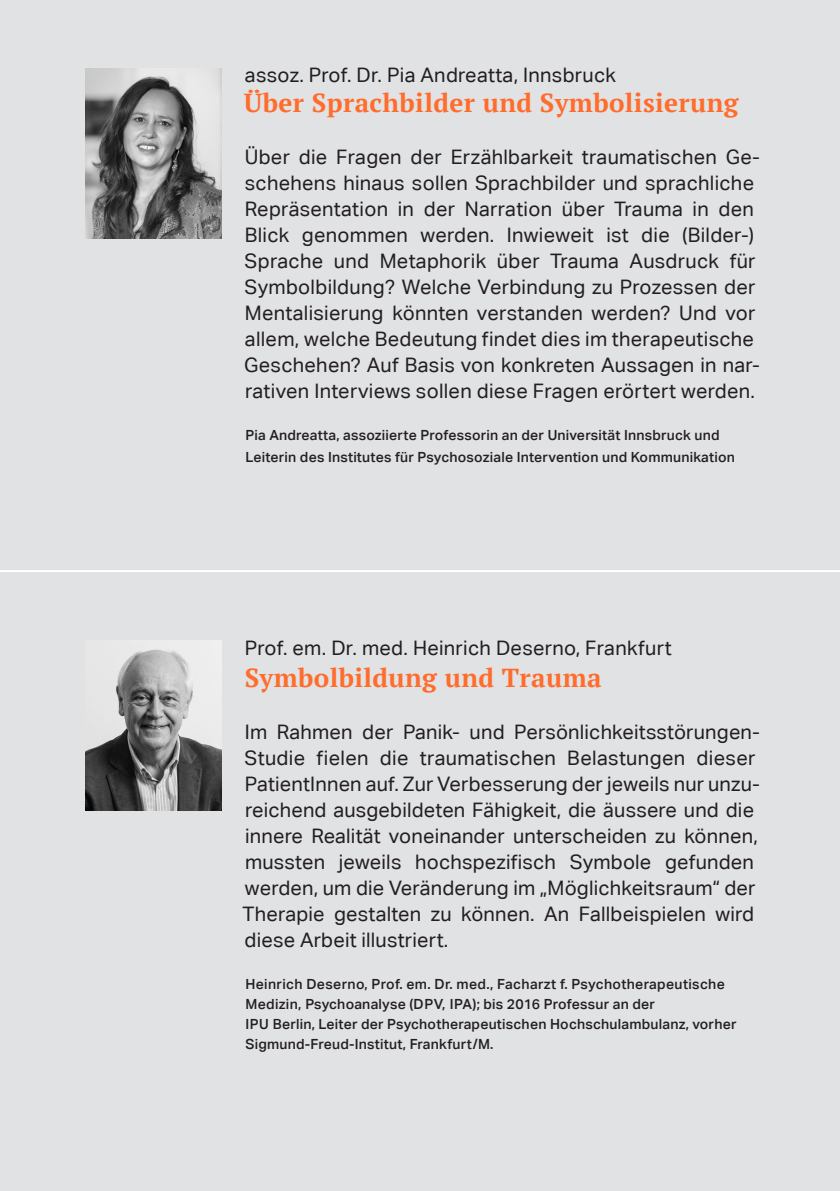
<style>
.page{position:relative;width:840px;height:1191px;background:#fff}
.page>*{position:absolute;margin:0;border:0;box-sizing:border-box;transform-origin:0 0}
.t1{font:700 26px "PT Serif";letter-spacing:.015em;color:#ff6c2c}
.t2{font:20px/26px "Aktiv Grotesk Corp";letter-spacing:.015em;color:#231f20}
.t3{font:500 14px/20px "Aktiv Grotesk Corp";letter-spacing:.015em;color:#231f20}
</style>
<div class="page">
<div style="left:0;top:0;width:839px;height:1191px;background:#e1e2e4"></div>
<img style="left:85px;top:640px;width:136px;height:170px">
<img style="left:85px;top:68px;width:136px;height:170px">
<hr style="left:0;top:570px;width:839px;height:2px;background:#fff">
<p class="t2" style="left:245px;top:62px;width:372px">assoz. Prof. Dr. Pia Andreatta, Innsbruck</p>
<h1 class="t1" style="left:244px;top:86px;width:496px">Über Sprachbilder und Symbolisierung</h1>
<p class="t2" style="left:244px;top:144px;width:517px">Über die Fragen der Erzählbarkeit traumatischen Ge&shy;schehens hinaus sollen Sprachbilder und sprachliche Repräsentation in der Narration über Trauma in den Blick genommen werden. Inwieweit ist die (Bilder-)<br>Sprache und Metaphorik über Trauma Ausdruck für Symbolbildung? Welche Verbindung zu Prozessen der Mentalisierung könnten verstanden werden? Und vor allem, welche Bedeutung findet dies im therapeutische Geschehen? Auf Basis von konkreten Aussagen in nar&shy;rativen Interviews sollen diese Fragen erörtert werden.</p>
<p class="t3" style="left:245px;top:424px;width:491px;line-height:22px">Pia Andreatta, assoziierte Professorin an der Universität Innsbruck und<br>Leiterin des Institutes für Psychosoziale Intervention und Kommunikation</p>
<p class="t2" style="left:245px;top:634px;width:428px">Prof. em. Dr. med. Heinrich Deserno, Frankfurt</p>
<h1 class="t1" style="left:244px;top:660px;width:358px">Symbolbildung und Trauma</h1>
<p class="t2" style="left:242px;top:718px;width:518px">Im Rahmen der Panik- und Persönlichkeitsstörungen-Studie fielen die traumatischen Belastungen dieser PatientInnen auf. Zur Verbesserung der jeweils nur unzu&shy;reichend ausgebildeten Fähigkeit, die äussere und die innere Realität voneinander unterscheiden zu können, mussten jeweils hochspezifisch Symbole gefunden werden, um die Veränderung im „Möglichkeitsraum“ der Therapie gestalten zu können. An Fallbeispielen wird diese Arbeit illustriert.</p>
<p class="t3" style="left:245px;top:973px;width:492px">Heinrich Deserno, Prof. em. Dr. med., Facharzt f. Psychotherapeutische Medizin, Psychoanalyse (DPV, IPA); bis 2016 Professur an der<br>IPU Berlin, Leiter der Psychotherapeutischen Hochschulambulanz, vorher Sigmund-Freud-Institut, Frankfurt/M.</p>
</div>
